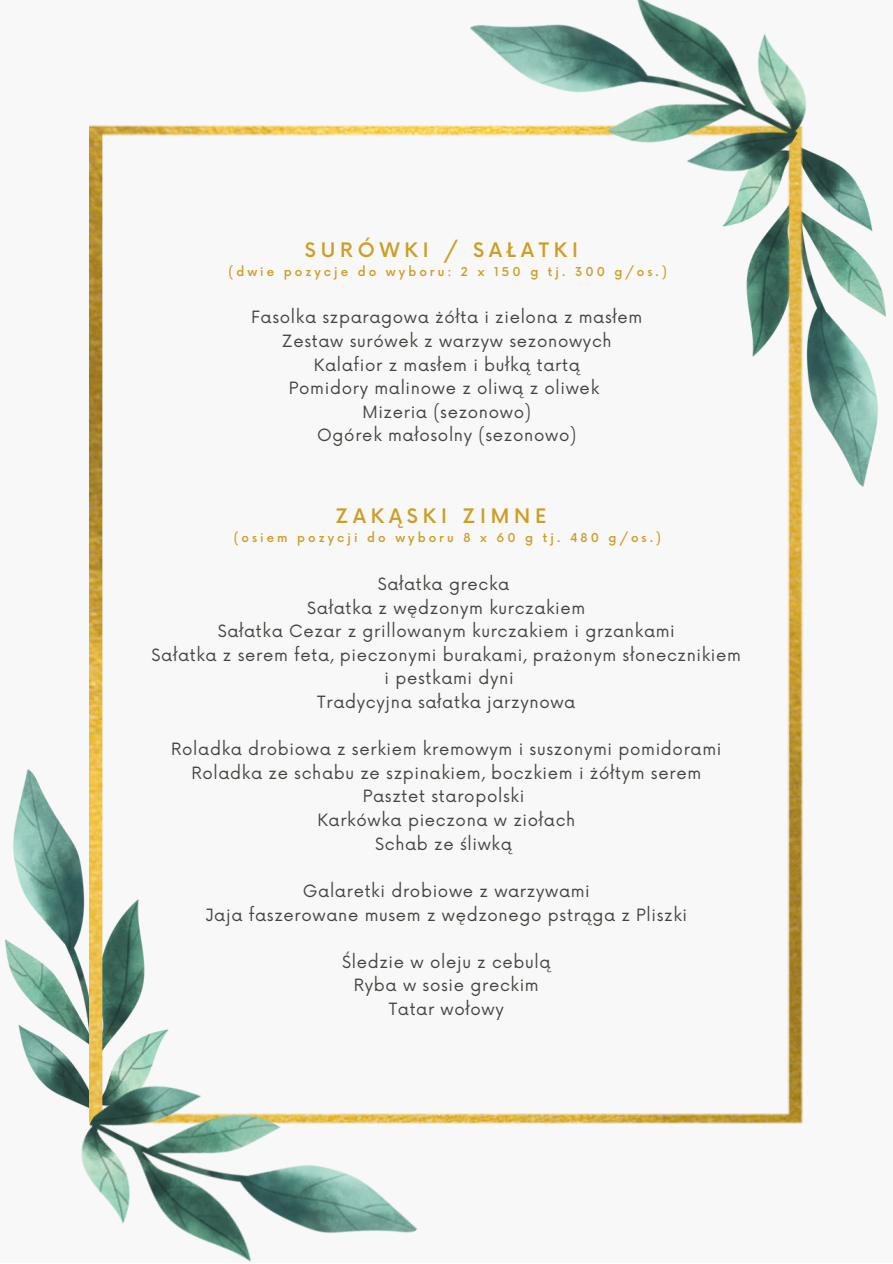
<style>
.page{position:relative;width:893px;height:1264px;background:#fff}
.page>*{position:absolute;margin:0;border:0;box-sizing:border-box;transform-origin:0 0}
.t1{font:500 19.5px "Now";letter-spacing:.25em;color:#cd9e25}
.t2{font:16.5px/23.5px "Now";letter-spacing:.04em;color:#44433f;text-align:center}
.t3{font:500 12px "Now";letter-spacing:.25em;color:#cd9e25}
</style>
<div class="page">
<div style="left:0;top:0;width:892px;height:1262px;background:#f8f8f8"></div>
<img style="left:803px;top:161px;width:82px;height:325px">
<img style="left:6px;top:769px;width:84px;height:323px">
<img style="left:90px;top:125px;width:713px;height:998px">
<img style="left:54px;top:1044px;width:373px;height:218px">
<img style="left:459px;top:0;width:373px;height:213px">
<p class="t1" style="left:305px;top:239px;width:274px">SURÓWKI / SAŁATKI</p>
<p class="t3" style="left:228px;top:265px;width:439px">(dwie pozycje do wyboru: 2 x 150 g tj. 300 g/os.)</p>
<p class="t2" style="left:251px;top:306px;width:392px">Fasolka szparagowa żółta i zielona z masłem<br>Zestaw surówek z warzyw sezonowych<br>Kalafior z masłem i bułką tartą<br>Pomidory malinowe z oliwą z oliwek<br>Mizeria (sezonowo)<br>Ogórek małosolny (sezonowo)</p>
<p class="t1" style="left:335px;top:506px;width:212px">ZAKĄSKI ZIMNE</p>
<p class="t3" style="left:234px;top:531px;width:428px">(osiem pozycji do wyboru 8 x 60 g tj. 480 g/os.)</p>
<p class="t2" style="left:152px;top:573px;width:591px">Sałatka grecka<br>Sałatka z wędzonym kurczakiem<br>Sałatka Cezar z grillowanym kurczakiem i grzankami<br>Sałatka z serem feta, pieczonymi burakami, prażonym słonecznikiem i pestkami dyni<br>Tradycyjna sałatka jarzynowa</p>
<p class="t2" style="left:171px;top:738px;width:551px">Roladka drobiowa z serkiem kremowym i suszonymi pomidorami Roladka ze schabu ze szpinakiem, boczkiem i żółtym serem Pasztet staropolski<br>Karkówka pieczona w ziołach<br>Schab ze śliwką</p>
<p class="t2" style="left:205px;top:880px;width:483px">Galaretki drobiowe z warzywami<br>Jaja faszerowane musem z wędzonego pstrąga z Pliszki</p>
<p class="t2" style="left:342px;top:950px;width:210px">Śledzie w oleju z cebulą<br>Ryba w sosie greckim<br>Tatar wołowy</p>
</div>
